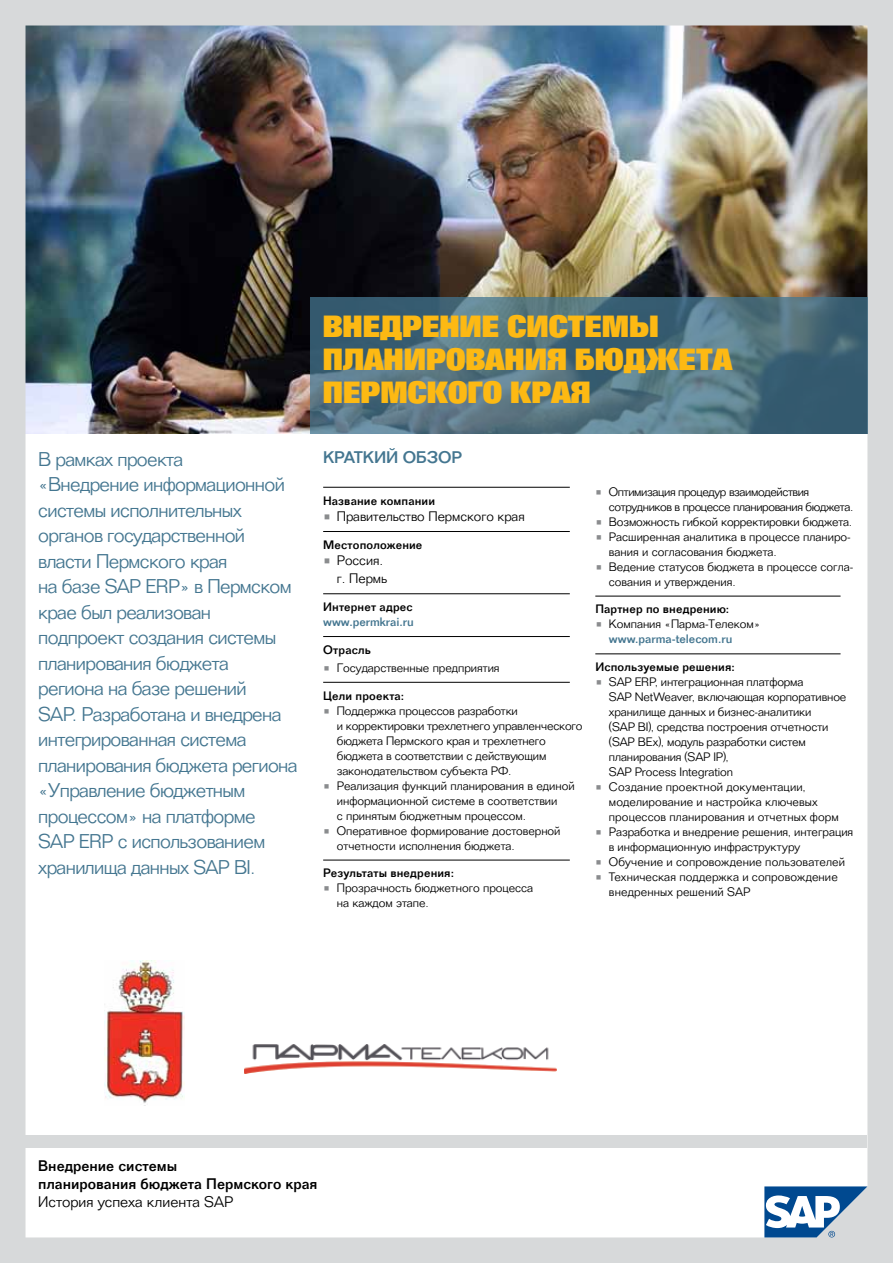
<style>
.page{position:relative;width:893px;height:1263px;background:#fff}
.page>*{position:absolute;margin:0;border:0;box-sizing:border-box;transform-origin:0 0}
.t1{font:30px/33px "SAP Sans 2007 Extra Bold Cond";color:#fdb913}
.t2{font:300 19.5px/25.5px "SAP Sans 2007";letter-spacing:-.03em;color:#447690}
.t3{font:500 16.5px "SAP Sans 2007";letter-spacing:-.005em;color:#447690}
.t4{font:500 15px/18px "SAP Sans 2007";color:#000}
.t5{font:300 15px "SAP Sans 2007";color:#000}
.t6{font:300 13.5px/18px "SAP Sans 2007";color:#000;text-align:right}
.t7{font:300 12px/15px "SAP Sans 2007";color:#000}
.t8{font:500 12px "SAP Sans 2007";letter-spacing:.01em;color:#000}
.t9{font:300 12px/15px "SAP Sans 2007";letter-spacing:-.03em;color:#000}
.t10{font:500 12px "SAP Sans 2007";color:#447690}
.s1{color:#8a8c8e}
.s2{font-weight:500;color:#447690}
</style>
<div class="page">
<img style="left:0;top:0;width:893px;height:1263px">
<svg style="left:310px;top:298px;width:557px;height:136px"></svg>
<div style="left:26px;top:1135px;width:841px;height:13px;background:#d7d9da"></div>
<hr style="left:323px;top:487px;width:247px;height:1px;background:#000">
<hr style="left:323px;top:531px;width:247px;height:1px;background:#000">
<hr style="left:323px;top:593px;width:247px;height:1px;background:#000">
<hr style="left:323px;top:636px;width:247px;height:1px;background:#000">
<hr style="left:323px;top:682px;width:247px;height:1px;background:#000">
<hr style="left:323px;top:860px;width:247px;height:1px;background:#000">
<svg style="left:764px;top:1186px;width:103px;height:51px"></svg>
<hr style="left:595px;top:596px;width:245px;height:1px;background:#000">
<hr style="left:595px;top:653px;width:245px;height:1px;background:#000">
<img style="left:244px;top:1044px;width:313px;height:29px">
<img style="left:105px;top:961px;width:80px;height:145px">
<p class="t2" style="left:38px;top:446px;width:261px">В рамках проекта<br>«Внедрение информационной системы исполнительных органов государственной власти Пермского края<br>на базе SAP ERP» в Пермском крае был реализован подпроект создания системы планирования бюджета региона на базе решений<br>SAP. Разработана и внедрена интегрированная система планирования бюджета региона «Управление бюджетным процессом» на платформе<br>SAP ERP с использованием хранилища данных SAP BI.</p>
<h1 class="t1" style="left:323px;top:310px;width:411px">ВНЕДРЕНИЕ СИСТЕМЫ<br>ПЛАНИРОВАНИЯ БЮДЖЕТА<br>ПЕРМСКОГО КРАЯ</h1>
<h3 class="t3" style="left:323px;top:447px;width:140px">КРАТКИЙ ОБЗОР</h3>
<p class="t8" style="left:323px;top:493px;width:113px">Название компании</p>
<p class="t6" style="left:323px;top:507px;width:203px"><span class="s1">•</span> Правительство Пермского края</p>
<p class="t8" style="left:323px;top:537px;width:101px">Местоположение</p>
<p class="t6" style="left:323px;top:552px;width:65px"><span class="s1">•</span> Россия. г. Пермь</p>
<p class="t8" style="left:323px;top:600px;width:91px">Интернет адрес</p>
<p class="t10" style="left:323px;top:615px;width:92px">www.permkrai.ru</p>
<p class="t8" style="left:323px;top:642px;width:49px">Отрасль</p>
<p class="t7" style="left:323px;top:660px;width:178px"><span class="s1">•</span> Государственные предприятия</p>
<p class="t8" style="left:323px;top:688px;width:82px">Цели проекта:</p>
<p class="t7" style="left:337px;top:703px;width:247px;text-indent:-14px"><span class="s1">•</span> Поддержка процессов разработки<br>и корректировки трехлетнего управленческого бюджета Пермского края и трехлетнего бюджета в соответствии с действующим законодательством субъекта РФ.</p>
<p class="t7" style="left:337px;top:778px;width:239px;text-indent:-14px"><span class="s1">•</span> Реализация функций планирования в единой информационной системе в соответствии<br>с принятым бюджетным процессом.</p>
<p class="t7" style="left:337px;top:823px;width:225px;text-indent:-14px"><span class="s1">•</span> Оперативное формирование достоверной отчетности исполнения бюджета.</p>
<p class="t8" style="left:323px;top:866px;width:132px">Результаты внедрения:</p>
<p class="t7" style="left:337px;top:881px;width:198px;text-indent:-14px"><span class="s1">•</span> Прозрачность бюджетного процесса на каждом этапе.</p>
<p class="t9" style="left:609px;top:484px;width:246px;text-indent:-14px"><span class="s1">•</span> Оптимизация процедур взаимодействия сотрудников в процессе планирования бюджета.</p>
<p class="t7" style="left:595px;top:514px;width:258px"><span class="s1">•</span> Возможность гибкой корректировки бюджета.</p>
<p class="t7" style="left:609px;top:529px;width:243px;text-indent:-14px"><span class="s1">•</span> Расширенная аналитика в процессе планиро&shy;вания и согласования бюджета.</p>
<p class="t7" style="left:609px;top:559px;width:246px;text-indent:-14px"><span class="s1">•</span> Ведение статусов бюджета в процессе согла&shy;сования и утверждения.</p>
<p class="t8" style="left:595px;top:602px;width:135px">Партнер по внедрению:</p>
<p class="t7" style="left:609px;top:617px;width:153px;text-indent:-14px"><span class="s1">•</span> Компания «Парма-Телеком» <span class="s2">www.parma-telecom.ru</span></p>
<p class="t8" style="left:595px;top:660px;width:141px">Используемые решения:</p>
<p class="t7" style="left:609px;top:675px;width:239px;text-indent:-14px"><span class="s1">•</span> SAP ERP, интеграционная платформа<br>SAP NetWeaver, включающая корпоративное хранилище данных и бизнес-аналитики<br>(SAP BI), средства построения отчетности (SAP BEx), модуль разработки систем планирования (SAP IP),<br>SAP Process Integration</p>
<p class="t7" style="left:609px;top:780px;width:231px;text-indent:-14px"><span class="s1">•</span> Создание проектной документации, моделирование и настройка ключевых процессов планирования и отчетных форм</p>
<p class="t7" style="left:609px;top:825px;width:246px;text-indent:-14px"><span class="s1">•</span> Разработка и внедрение решения, интеграция в информационную инфраструктуру</p>
<p class="t7" style="left:595px;top:855px;width:251px"><span class="s1">•</span> Обучение и сопровождение пользователей</p>
<p class="t7" style="left:609px;top:870px;width:230px;text-indent:-14px"><span class="s1">•</span> Техническая поддержка и сопровождение внедренных решений SAP</p>
<p class="t4" style="left:38px;top:1157px;width:281px">Внедрение системы<br>планирования бюджета Пермского края</p>
<p class="t5" style="left:38px;top:1192px;width:197px">История успеха клиента SAP</p>
</div>
